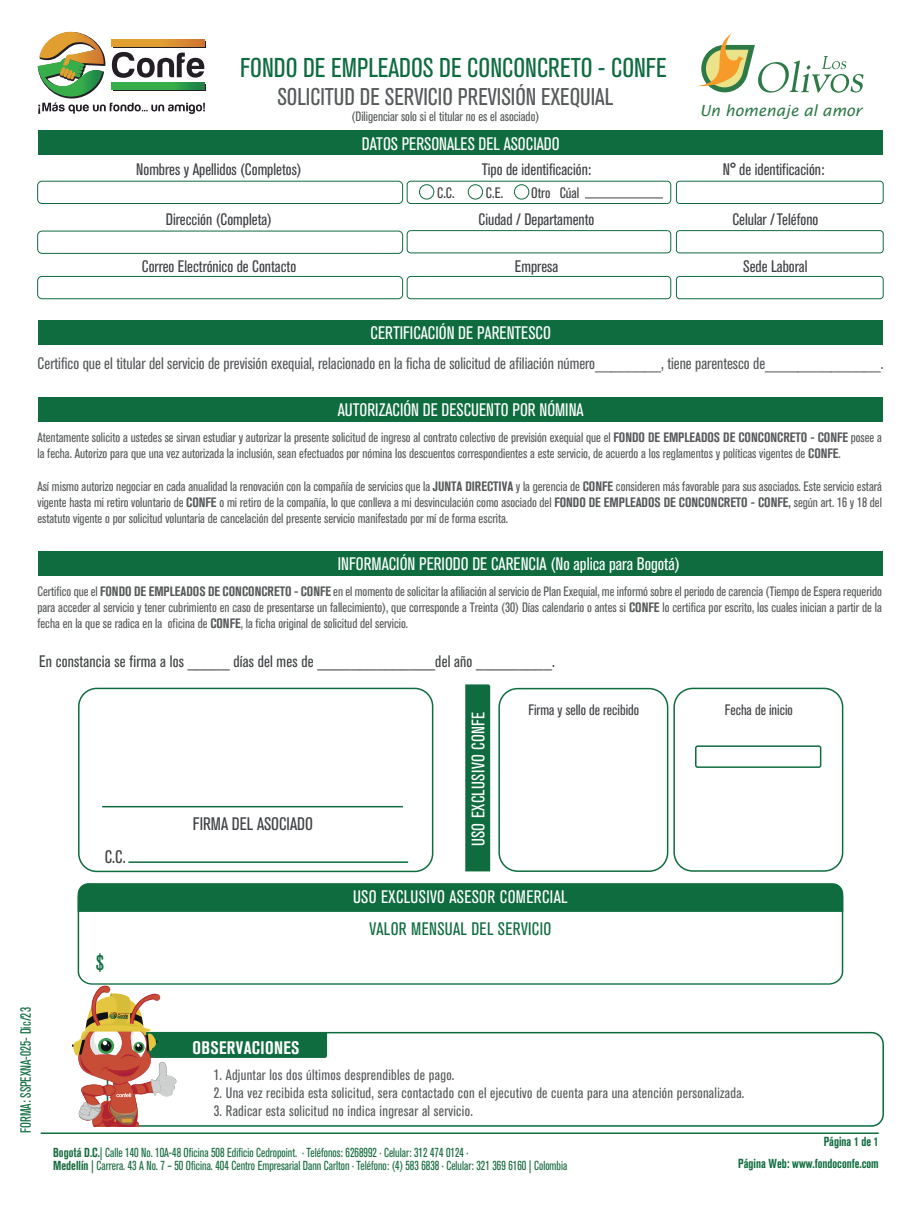
<style>
.page{position:relative;width:918px;height:1209px;background:#fff}
.page>*{position:absolute;margin:0;border:0;box-sizing:border-box;transform-origin:0 0}
.t1{font:condensed 27px "Akzidenz Grotesk BQ";color:#0e6c3f}
.t2{font:condensed 24px "Akzidenz Grotesk BQ";color:#575a5b}
.t3{font:condensed 21px "Akzidenz Grotesk BQ";color:#0e6c3f}
.t4{font:condensed 18px "Akzidenz Grotesk BQ";color:#fff}
.t5{font:condensed 18px "Akzidenz Grotesk BQ";letter-spacing:.02em;color:#fff}
.t6{font:condensed 18px "Akzidenz Grotesk BQ";letter-spacing:.02em;color:#0e6c3f}
.t7{font:condensed 18px "Akzidenz Grotesk BQ";color:#3f4144}
.t8{font:700 condensed 18px "Akzidenz Grotesk BQ";letter-spacing:.02em;color:#fff}
.t9{font:condensed 16.5px "Akzidenz Grotesk BQ";color:#3f4144}
.t10{font:condensed 16.5px "Akzidenz Grotesk BQ";color:#575a5b}
.t11{font:condensed 16.5px "Akzidenz Grotesk BQ";letter-spacing:.01em;color:#3e4243}
.t12{font:italic 15.45px "Lucida Sans";color:#2e7a47}
.t13{font:condensed 15px "Akzidenz Grotesk BQ";letter-spacing:.02em;color:#575a5b}
.t14{font:condensed 15px "Akzidenz Grotesk BQ";color:#3f4144}
.t15{font:condensed 14.7px "Akzidenz Grotesk BQ";color:#0e6c3f;scale:.92 1}
.t16{font:condensed 13.5px/16.2px "Akzidenz Grotesk BQ";color:#575a5b;text-align:justify}
.t17{font:700 condensed 13.05px "Akzidenz Grotesk BQ";color:#0e6c3f;scale:.92 1}
.t18{font:condensed 12.9px/13.5px "Akzidenz Grotesk BQ";color:#176b3e;scale:.93 1}
.s1{font-weight:700}
</style>
<div class="page">
<svg style="left:37px;top:31px;width:168px;height:83px"></svg>
<hr style="left:41px;top:1133px;width:838px;height:1px;background:#0e6c3f">
<div style="left:38px;top:130px;width:845px;height:25px;background:#0e6c3f"></div>
<div style="left:38px;top:321px;width:845px;height:24px;background:#0e6c3f"></div>
<div style="left:38px;top:398px;width:845px;height:24px;background:#0e6c3f"></div>
<div style="left:419px;top:184px;width:15px;height:15px;border:1px solid #0e6c3f;border-radius:50%"></div>
<div style="left:514px;top:184px;width:15px;height:15px;border:1px solid #0e6c3f;border-radius:50%"></div>
<div style="left:468px;top:184px;width:15px;height:15px;border:1px solid #0e6c3f;border-radius:50%"></div>
<div style="left:37px;top:181px;width:366px;height:23px;border:1px solid #0e6c3f;border-radius:4px"></div>
<div style="left:407px;top:230px;width:264px;height:23px;border:1px solid #0e6c3f;border-radius:4px"></div>
<div style="left:676px;top:230px;width:208px;height:23px;border:1px solid #0e6c3f;border-radius:3px"></div>
<div style="left:676px;top:181px;width:208px;height:23px;border:1px solid #0e6c3f;border-radius:3px"></div>
<div style="left:407px;top:276px;width:264px;height:23px;border:1px solid #0e6c3f;border-radius:4px"></div>
<div style="left:676px;top:276px;width:208px;height:23px;border:1px solid #0e6c3f;border-radius:3px"></div>
<div style="left:37px;top:231px;width:366px;height:23px;border:1px solid #0e6c3f;border-radius:4px"></div>
<div style="left:37px;top:276px;width:366px;height:23px;border:1px solid #0e6c3f;border-radius:4px"></div>
<div style="left:407px;top:181px;width:264px;height:23px;border:1px solid #0e6c3f;border-radius:4px"></div>
<hr style="left:585px;top:198px;width:78px;height:1px;background:#3f4144">
<div style="left:38px;top:551px;width:845px;height:25px;background:#0e6c3f"></div>
<div style="left:107px;top:1032px;width:777px;height:95px;border:2px solid #0e6c3f;border-radius:12px"></div>
<svg style="left:72px;top:986px;width:255px;height:141px"></svg>
<svg style="left:78px;top:912px;width:765px;height:73px"></svg>
<div style="left:465px;top:684px;width:25px;height:187px;background:#0e6c3f"></div>
<svg style="left:78px;top:883px;width:765px;height:29px;background:#106d41"></svg>
<div style="left:673px;top:688px;width:170px;height:184px;border:2px solid #0e6c3f;border-radius:19px"></div>
<div style="left:498px;top:688px;width:170px;height:184px;border:2px solid #0e6c3f;border-radius:19px"></div>
<div style="left:695px;top:745px;width:126px;height:23px;border:2px solid #0e6c3f;border-radius:2px"></div>
<div style="left:78px;top:688px;width:355px;height:184px;border:2px solid #0e6c3f;border-radius:18px"></div>
<hr style="left:102px;top:806px;width:301px;height:1px;background:#0e6c3f">
<hr style="left:128px;top:861px;width:280px;height:2px;background:#0e6c3f">
<svg style="left:697px;top:33px;width:167px;height:60px"></svg>
<h1 class="t1" style="left:240px;top:53px;width:428px">FONDO DE EMPLEADOS DE CONCONCRETO - CONFE</h1>
<h2 class="t2" style="left:277px;top:83px;width:337px">SOLICITUD DE SERVICIO PREVISIÓN EXEQUIAL</h2>
<p class="t16" style="left:352px;top:108px;width:189px">(Diligenciar solo si el titular no es el asociado)</p>
<p class="t12" style="left:700px;top:102px;width:164px">Un homenaje al amor</p>
<h3 class="t4" style="left:362px;top:134px;width:199px">DATOS PERSONALES DEL ASOCIADO</h3>
<p class="t9" style="left:482px;top:160px;width:111px">Tipo de identificación:</p>
<p class="t9" style="left:723px;top:160px;width:103px">N° de identificación:</p>
<p class="t9" style="left:136px;top:160px;width:167px">Nombres y Apellidos (Completos)</p>
<p class="t9" style="left:166px;top:210px;width:108px">Dirección (Completa)</p>
<p class="t9" style="left:142px;top:257px;width:156px">Correo Electrónico de Contacto</p>
<p class="t9" style="left:515px;top:257px;width:45px">Empresa</p>
<p class="t9" style="left:743px;top:257px;width:66px">Sede Laboral</p>
<p class="t14" style="left:437px;top:184px;width:19px">C.C.</p>
<p class="t14" style="left:486px;top:184px;width:19px">C.E.</p>
<p class="t14" style="left:531px;top:184px;width:50px">Otro Cúal</p>
<p class="t9" style="left:479px;top:210px;width:117px">Ciudad / Departamento</p>
<p class="t9" style="left:732px;top:210px;width:88px">Celular / Teléfono</p>
<h3 class="t4" style="left:371px;top:323px;width:182px">CERTIFICACIÓN DE PARENTESCO</h3>
<p class="t10" style="left:38px;top:354px;width:847px">Certifico que el titular del servicio de previsión exequial, relacionado en la ficha de solicitud de afiliación número________, tiene parentesco de______________.</p>
<h3 class="t4" style="left:338px;top:400px;width:247px">AUTORIZACIÓN DE DESCUENTO POR NÓMINA</h3>
<p class="t16" style="left:37px;top:430px;width:846px">Atentamente solicito a ustedes se sirvan estudiar y autorizar la presente solicitud de ingreso al contrato colectivo de previsión exequial que el <span class="s1">FONDO DE EMPLEADOS DE CONCONCRETO - CONFE</span> posee a la fecha. Autorizo para que una vez autorizada la inclusión, sean efectuados por nómina los descuentos correspondientes a este servicio, de acuerdo a los reglamentos y políticas vigentes de <span class="s1">CONFE</span>.</p>
<p class="t16" style="left:37px;top:478px;width:846px">Así mismo autorizo negociar en cada anualidad la renovación con la compañía de servicios que la <span class="s1">JUNTA DIRECTIVA</span> y la gerencia de <span class="s1">CONFE</span> consideren más favorable para sus asociados. Este servicio estará vigente hasta mi retiro voluntario de <span class="s1">CONFE</span> o mi retiro de la compañía, lo que conlleva a mi desvinculación como asociado del <span class="s1">FONDO DE EMPLEADOS DE CONCONCRETO - CONFE,</span> según art. 16 y 18 del estatuto vigente o por solicitud voluntaria de cancelación del presente servicio manifestado por mí de forma escrita.</p>
<h3 class="t4" style="left:338px;top:553px;width:344px">INFORMACIÓN PERIODO DE CARENCIA (No aplica para Bogotá)</h3>
<p class="t16" style="left:37px;top:583px;width:846px">Certifico que el <span class="s1">FONDO DE EMPLEADOS DE CONCONCRETO - CONFE</span> en el momento de solicitar la afiliación al servicio de Plan Exequial, me informó sobre el periodo de carencia (Tiempo de Espera requerido para acceder al servicio y tener cubrimiento en caso de presentarse un fallecimiento), que corresponde a Treinta (30) Días calendario o antes si <span class="s1">CONFE</span> lo certifica por escrito, los cuales inician a partir de la fecha en la que se radica en la oficina de <span class="s1">CONFE</span>, la ficha original de solicitud del servicio.</p>
<p class="t11" style="left:39px;top:652px;width:517px">En constancia se firma a los _____ días del mes de ______________del año _________.</p>
<p class="t15" style="left:17px;top:1133px;width:138px;rotate:-90deg">FORMA: SSPEXNA-025- Dic/23</p>
<h3 class="t7" style="left:105px;top:847px;width:23px">C.C.</h3>
<h3 class="t3" style="left:96px;top:951px;width:10px">$</h3>
<h3 class="t7" style="left:193px;top:813px;width:121px">FIRMA DEL ASOCIADO</h3>
<h3 class="t5" style="left:468px;top:846px;width:136px;rotate:-90deg">USO EXCLUSIVO CONFE</h3>
<p class="t14" style="left:529px;top:702px;width:112px">Firma y sello de recibido</p>
<p class="t14" style="left:725px;top:701px;width:70px">Fecha de inicio</p>
<h3 class="t5" style="left:353px;top:887px;width:216px">USO EXCLUSIVO ASESOR COMERCIAL</h3>
<h3 class="t6" style="left:369px;top:918px;width:183px">VALOR MENSUAL DEL SERVICIO</h3>
<h3 class="t8" style="left:192px;top:1037px;width:109px">OBSERVACIONES</h3>
<p class="t13" style="left:214px;top:1066px;width:242px">1. Adjuntar los dos últimos desprendibles de pago.</p>
<p class="t13" style="left:214px;top:1084px;width:532px">2. Una vez recibida esta solicitud, sera contactado con el ejecutivo de cuenta para una atención personalizada.</p>
<p class="t13" style="left:214px;top:1102px;width:261px">3. Radicar esta solicitud no indica ingresar al servicio.</p>
<p class="t18" style="left:53px;top:1146px;width:554px"><span class="s1">Bogotá D.C.</span>| Calle 140 No. 10A-48 Oficina 508 Edificio Cedropoint. · Teléfonos: 6268992 · Celular: 312 474 0124 ·<br><span class="s1">Medellín</span> | Carrera. 43 A No. 7 – 50 Oficina. 404 Centro Empresarial Dann Carlton · Teléfono: (4) 583 6838 · Celular: 321 369 6160 | Colombia</p>
<p class="t17" style="left:824px;top:1134px;width:61px">Página 1 de 1</p>
<p class="t17" style="left:738px;top:1156px;width:154px">Página Web: www.fondoconfe.com</p>
</div>
